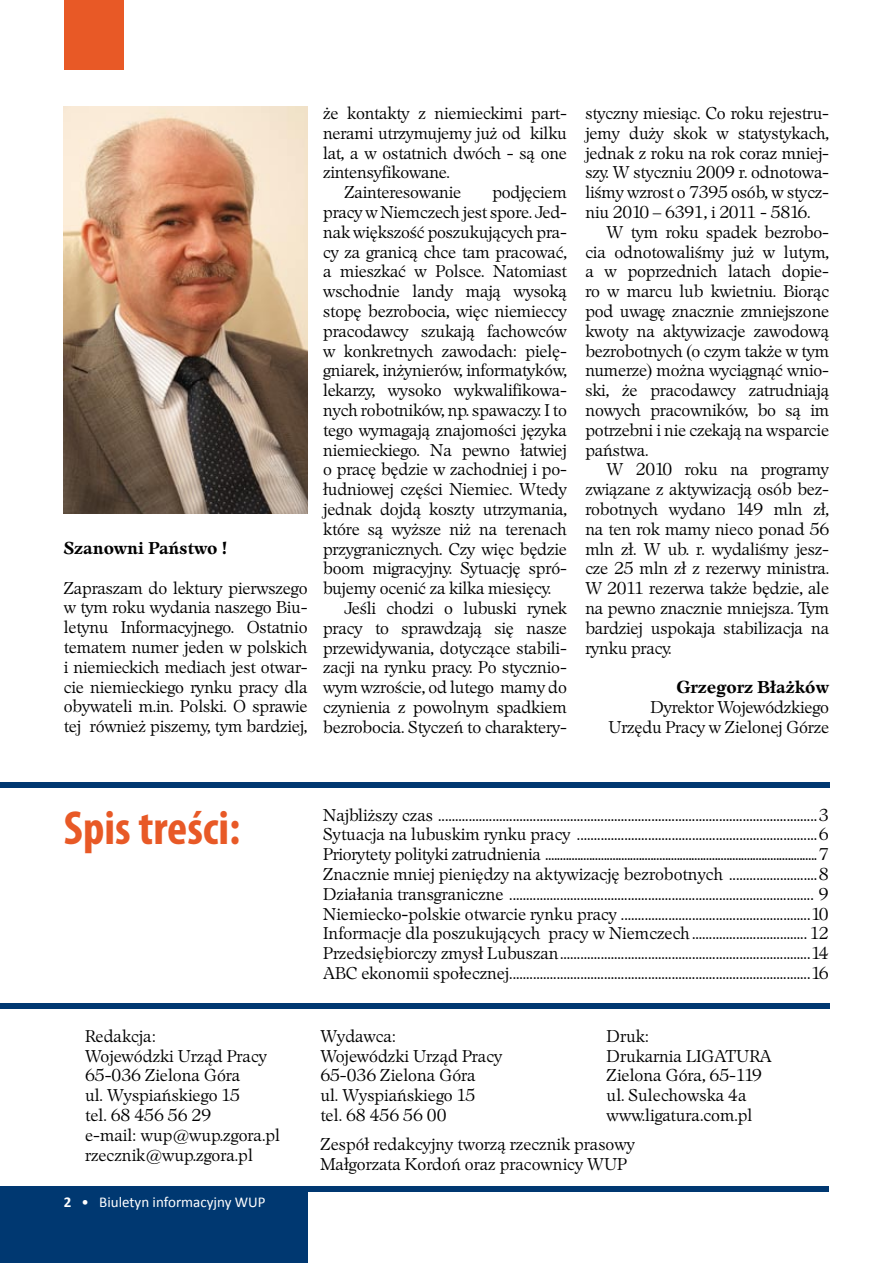
<style>
.page{position:relative;width:893px;height:1263px;background:#fff}
.page>*{position:absolute;margin:0;border:0;box-sizing:border-box;transform-origin:0 0}
.t1{font:700 condensed 48px "Myriad Pro";color:#e85926}
.t2{font:16.5px/19.8px "EFN Nissan OT";letter-spacing:-.01em;color:#000}
.t3{font:16.5px/19.8px "EFN Nissan";color:#000;text-align:justify}
.t4{font:700 16.5px "EFN Nissan OT";color:#000}
.t5{font:15px "Calibri";color:#fff}
.s1{font-weight:700}
</style>
<div class="page">
<div style="left:0;top:1186px;width:308px;height:77px;background:#003871"></div>
<div style="left:64px;top:0;width:60px;height:69px;background:#e85926"></div>
<div style="left:286px;top:1186px;width:543px;height:6px;background:#003871"></div>
<div style="left:0;top:1003px;width:829px;height:6px;background:#003871"></div>
<div style="left:0;top:782px;width:829px;height:6px;background:#003871"></div>
<img style="left:64px;top:106px;width:244px;height:407px">
<p class="t4" style="left:64px;top:538px;width:165px">Szanowni Państwo !</p>
<p class="t2" style="left:64px;top:578px;width:245px;text-align:justify">Zapraszam do lektury pierwszego w tym roku wydania naszego Biu&shy;letynu Informacyjnego. Ostatnio tematem numer jeden w polskich i niemieckich mediach jest otwar&shy;cie niemieckiego rynku pracy dla obywateli m.in. Polski. O sprawie tej również piszemy, tym bardziej,</p>
<p class="t2" style="left:323px;top:104px;width:245px">że kontakty z niemieckimi part-</p>
<p class="t2" style="left:323px;top:123px;width:245px">nerami utrzymujemy już od kilku</p>
<p class="t2" style="left:323px;top:143px;width:245px">lat, a w ostatnich dwóch - są one</p>
<p class="t2" style="left:323px;top:163px;width:128px">zintensyfikowane.</p>
<p class="t2" style="left:344px;top:183px;width:119px">Zainteresowanie</p>
<p class="t2" style="left:492px;top:183px;width:76px">podjęciem</p>
<p class="t2" style="left:323px;top:203px;width:245px">pracy w Niemczech jest spore. Jed-</p>
<p class="t2" style="left:323px;top:222px;width:245px">nak większość poszukujących pra-</p>
<p class="t2" style="left:323px;top:242px;width:245px">cy za granicą chce tam pracować,</p>
<p class="t2" style="left:323px;top:262px;width:245px">a mieszkać w Polsce. Natomiast</p>
<p class="t2" style="left:323px;top:282px;width:245px">wschodnie landy mają wysoką</p>
<p class="t2" style="left:323px;top:302px;width:245px">stopę bezrobocia, więc niemieccy</p>
<p class="t2" style="left:323px;top:321px;width:245px">pracodawcy szukają fachowców</p>
<p class="t2" style="left:323px;top:341px;width:245px">w konkretnych zawodach: pielę-</p>
<p class="t2" style="left:323px;top:361px;width:245px">gniarek, inżynierów, informatyków,</p>
<p class="t2" style="left:323px;top:381px;width:245px">lekarzy, wysoko wykwalifikowa-</p>
<p class="t2" style="left:323px;top:401px;width:245px">nych robotników, np. spawaczy. I to</p>
<p class="t2" style="left:323px;top:420px;width:245px">tego wymagają znajomości języka</p>
<p class="t2" style="left:323px;top:440px;width:245px">niemieckiego. Na pewno łatwiej</p>
<p class="t2" style="left:323px;top:460px;width:245px">o pracę będzie w zachodniej i po-</p>
<p class="t2" style="left:323px;top:480px;width:245px">łudniowej części Niemiec. Wtedy</p>
<p class="t2" style="left:323px;top:500px;width:245px">jednak dojdą koszty utrzymania,</p>
<p class="t2" style="left:323px;top:519px;width:245px">które są wyższe niż na terenach</p>
<p class="t2" style="left:323px;top:539px;width:245px">przygranicznych. Czy więc będzie</p>
<p class="t2" style="left:323px;top:559px;width:245px">boom migracyjny. Sytuację spró-</p>
<p class="t2" style="left:323px;top:579px;width:229px">bujemy ocenić za kilka miesięcy.</p>
<p class="t2" style="left:344px;top:599px;width:224px">Jeśli chodzi o lubuski rynek</p>
<p class="t2" style="left:323px;top:618px;width:245px">pracy to sprawdzają się nasze</p>
<p class="t2" style="left:323px;top:638px;width:245px">przewidywania, dotyczące stabili-</p>
<p class="t2" style="left:323px;top:658px;width:245px">zacji na rynku pracy. Po stycznio-</p>
<p class="t2" style="left:323px;top:678px;width:245px">wym wzroście, od lutego mamy do</p>
<p class="t2" style="left:323px;top:698px;width:245px">czynienia z powolnym spadkiem</p>
<p class="t2" style="left:323px;top:717px;width:245px">bezrobocia. Styczeń to charaktery-</p>
<p class="t2" style="left:585px;top:104px;width:245px;text-align:justify">styczny miesiąc. Co roku rejestru&shy;jemy duży skok w statystykach, jednak z roku na rok coraz mniej&shy;szy. W styczniu 2009 r. odnotowa&shy;liśmy wzrost o 7395 osób, w stycz&shy;niu 2010 – 6391, i 2011 - 5816.</p>
<p class="t2" style="left:585px;top:222px;width:245px;text-align:justify;text-indent:21px">W tym roku spadek bezrobo&shy;cia odnotowaliśmy już w lutym, a w poprzednich latach dopie&shy;ro w marcu lub kwietniu. Biorąc pod uwagę znacznie zmniejszone kwoty na aktywizacje zawodową bezrobotnych (o czym także w tym numerze) można wyciągnąć wnio&shy;ski, że pracodawcy zatrudniają nowych pracowników, bo są im potrzebni i nie czekają na wsparcie państwa.</p>
<p class="t2" style="left:585px;top:460px;width:245px;text-align:justify;text-indent:21px">W 2010 roku na programy związane z aktywizacją osób bez&shy;robotnych wydano 149 mln zł, na ten rok mamy nieco ponad 56 mln zł. W ub. r. wydaliśmy jesz&shy;cze 25 mln zł z rezerwy ministra.<br>W 2011 rezerwa także będzie, ale na pewno znacznie mniejsza. Tym bardziej uspokaja stabilizacja na rynku pracy.</p>
<p class="t4" style="left:676px;top:677px;width:154px">Grzegorz Błażków</p>
<p class="t2" style="left:608px;top:698px;width:222px;text-align:right">Dyrektor Wojewódzkiego<br>Urzędu Pracy w Zielonej Górze</p>
<h1 class="t1" style="left:64px;top:798px;width:178px">Spis treści:</h1>
<p class="t3" style="left:323px;top:805px;width:507px">Najbliższy czas ................................................................................................................3<br>Sytuacja na lubuskim rynku pracy .......................................................................6<br>Priorytety polityki zatrudnienia .............................................................................................7<br>Znacznie mniej pieniędzy na aktywizację bezrobotnych ..........................8<br>Działania transgraniczne .......................................................................................... 9<br>Niemiecko-polskie otwarcie rynku pracy ........................................................10<br>Informacje dla poszukujących pracy w Niemczech.................................. 12<br>Przedsiębiorczy zmysł Lubuszan..........................................................................14<br>ABC ekonomii społecznej.........................................................................................16</p>
<p class="t2" style="left:85px;top:1026px;width:196px">Redakcja:<br>Wojewódzki Urząd Pracy<br>65-036 Zielona Góra<br>ul. Wyspiańskiego 15<br>tel. 68 456 56 29<br>e-mail: wup@wup.zgora.pl rzecznik@wup.zgora.pl</p>
<p class="t2" style="left:320px;top:1026px;width:183px">Wydawca:<br>Wojewódzki Urząd Pracy<br>65-036 Zielona Góra<br>ul. Wyspiańskiego 15<br>tel. 68 456 56 00</p>
<p class="t2" style="left:607px;top:1026px;width:167px">Druk:<br>Drukarnia LIGATURA<br>Zielona Góra, 65-119 ul. Sulechowska 4a www.ligatura.com.pl</p>
<p class="t2" style="left:320px;top:1134px;width:316px">Zespół redakcyjny tworzą rzecznik prasowy<br>Małgorzata Kordoń oraz pracownicy WUP</p>
<p class="t5" style="left:64px;top:1192px;width:203px"><span class="s1">2</span> • Biuletyn informacyjny WUP</p>
</div>
